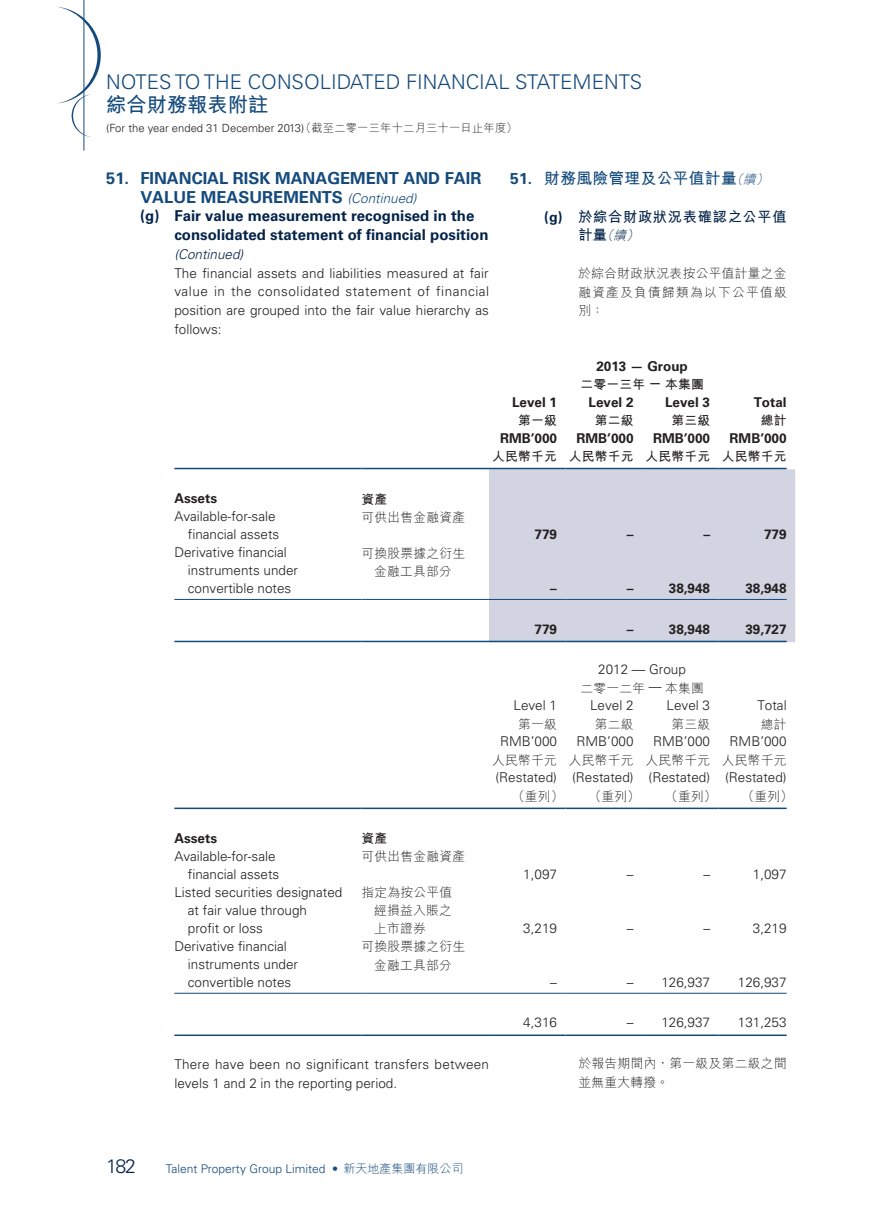
<style>
.page{position:relative;width:893px;height:1212px;background:#fff}
.page>*{position:absolute;margin:0;border:0;box-sizing:border-box;transform-origin:0 0}
.t1{font:300 20.25px "Univers LT Std";color:#144a7c}
.t2{font:700 20.25px "M Hei HK";color:#144a7c}
.t3{font:300 19.5px "Univers LT Std";color:#042349}
.t4{font:700 16.5px "Univers LT Std";color:#144a7c}
.t5{font:700 15.75px "M Hei HK";letter-spacing:.02em;color:#144a7c}
.t6{font:700 15px/18.8px "Univers LT Std";color:#042349}
.t7{font:700 14.25px "M Hei HK";letter-spacing:.05em;color:#042349}
.t8{font:300 13.5px/18px "Univers LT Std";color:#231f20}
.t9{font:700 13.5px "Univers LT Std";color:#231f20}
.t10{font:italic 300 13.5px "Univers LT Std";color:#144a7c}
.t11{font:italic 300 13.5px "Univers LT Std";color:#042349}
.t12{font:300 12.75px/18px "M Hei HK";letter-spacing:.02em;color:#231f20;text-align:justify}
.t13{font:700 12.75px "M Hei HK";letter-spacing:.02em;color:#231f20}
.t14{font:italic 300 12.75px "M Hei HK";color:#042349}
.t15{font:300 12px "Univers LT Std";color:#144a7c}
.t16{font:300 11.25px "Univers LT Std";color:#231f20}
.s1{font-family:"M Hei HK"}
.s2{font-weight:700;font-style:normal;font-size:16.5px}
.s3{font-family:"Univers LT Std"}
.s4{font-weight:300;font-style:italic;font-size:12.75px}
.s5{font-weight:700;font-style:normal;font-size:14.25px}
</style>
<div class="page">
<hr style="left:84px;top:0;width:1px;height:151px;background:#144a7c">
<svg style="left:57px;top:7px;width:44px;height:130px"></svg>
<div style="left:489px;top:469px;width:306px;height:173px;background:#d3d4e1"></div>
<hr style="left:174px;top:468px;width:187px;height:1px;background:#144a7c">
<hr style="left:361px;top:468px;width:128px;height:1px;background:#144a7c">
<hr style="left:489px;top:468px;width:77px;height:1px;background:#144a7c">
<hr style="left:566px;top:468px;width:76px;height:1px;background:#144a7c">
<hr style="left:642px;top:468px;width:77px;height:1px;background:#144a7c">
<hr style="left:719px;top:468px;width:68px;height:1px;background:#144a7c">
<hr style="left:174px;top:599px;width:187px;height:1px;background:#144a7c">
<hr style="left:361px;top:599px;width:128px;height:1px;background:#144a7c">
<hr style="left:489px;top:599px;width:77px;height:1px;background:#144a7c">
<hr style="left:566px;top:599px;width:76px;height:1px;background:#144a7c">
<hr style="left:642px;top:599px;width:77px;height:1px;background:#144a7c">
<hr style="left:719px;top:599px;width:68px;height:1px;background:#144a7c">
<hr style="left:174px;top:641px;width:187px;height:1px;background:#144a7c">
<hr style="left:361px;top:641px;width:128px;height:1px;background:#144a7c">
<hr style="left:489px;top:641px;width:77px;height:1px;background:#144a7c">
<hr style="left:566px;top:641px;width:76px;height:1px;background:#144a7c">
<hr style="left:642px;top:641px;width:77px;height:1px;background:#144a7c">
<hr style="left:719px;top:641px;width:68px;height:1px;background:#144a7c">
<hr style="left:174px;top:807px;width:187px;height:2px;background:#144a7c">
<hr style="left:361px;top:807px;width:128px;height:2px;background:#144a7c">
<hr style="left:489px;top:807px;width:77px;height:2px;background:#144a7c">
<hr style="left:566px;top:807px;width:76px;height:2px;background:#144a7c">
<hr style="left:642px;top:807px;width:77px;height:2px;background:#144a7c">
<hr style="left:719px;top:807px;width:68px;height:2px;background:#144a7c">
<hr style="left:174px;top:993px;width:187px;height:1px;background:#144a7c">
<hr style="left:361px;top:993px;width:128px;height:1px;background:#144a7c">
<hr style="left:489px;top:993px;width:77px;height:1px;background:#144a7c">
<hr style="left:566px;top:993px;width:76px;height:1px;background:#144a7c">
<hr style="left:642px;top:993px;width:77px;height:1px;background:#144a7c">
<hr style="left:719px;top:993px;width:68px;height:1px;background:#144a7c">
<hr style="left:174px;top:1034px;width:187px;height:2px;background:#144a7c">
<hr style="left:361px;top:1034px;width:128px;height:2px;background:#144a7c">
<hr style="left:489px;top:1034px;width:77px;height:2px;background:#144a7c">
<hr style="left:566px;top:1034px;width:76px;height:2px;background:#144a7c">
<hr style="left:642px;top:1034px;width:77px;height:2px;background:#144a7c">
<hr style="left:719px;top:1034px;width:68px;height:2px;background:#144a7c">
<h1 class="t1" style="left:106px;top:69px;width:28px">Notes</h1>
<h1 class="t1" style="left:175px;top:69px;width:43px">to the</h1>
<h1 class="t1" style="left:248px;top:69px;width:27px">Consolidated</h1>
<h1 class="t1" style="left:406px;top:69px;width:24px">Financial</h1>
<h1 class="t1" style="left:515px;top:69px;width:26px">Statements</h1>
<h1 class="t2" style="left:106px;top:90px;width:163px">綜合財務報表附註</h1>
<p class="t16" style="left:106px;top:121px;width:413px">(For the year ended 31 December 2013)<span class="s1">（截至二零一三年十二月三十一日止年度）</span></p>
<p class="t4" style="left:106px;top:168px;width:223px">51. FI NANCIAL RISK MANAGEME</p>
<p class="t4" style="left:376px;top:168px;width:79px">NT AND FAIR</p>
<p class="t4" style="left:140px;top:187px;width:74px">VALUE MEAS</p>
<p class="t4" style="left:249px;top:187px;width:26px">UREME</p>
<p class="t10" style="left:309px;top:190px;width:109px"><span class="s2">NTS</span> (Continued)</p>
<p class="t6" style="left:174px;top:207px;width:316px;text-indent:-34px">(g) Fair value measurement recognised in the consolidated statement of financial position</p>
<p class="t11" style="left:174px;top:246px;width:71px">(Continued)</p>
<p class="t8" style="left:174px;top:263px;width:316px;line-height:18.8px;text-align:justify">The financial assets and liabilities measured at fair value in the consolidated statement of financial position are grouped into the fair value hierarchy as follows:</p>
<p class="t5" style="left:510px;top:167px;width:263px"><span class="s3">51.</span> 財務風險管理及公平值計量<span class="s4">（續）</span></p>
<p class="t7" style="left:544px;top:206px;width:244px"><span class="s3">(g)</span> 於綜合財政狀況表確認之公平值</p>
<p class="t14" style="left:578px;top:229px;width:65px"><span class="s5">計量</span>（續）</p>
<p class="t12" style="left:578px;top:264px;width:210px;line-height:18.8px">於綜合財政狀況表按公平值計量之金融資產及負債歸類為以下公平值級別：</p>
<p class="t9" style="left:596px;top:358px;width:93px">2013 — Group</p>
<p class="t13" style="left:580px;top:375px;width:125px">二零一三年 <sup>—</sup> 本集團</p>
<p class="t9" style="left:174px;top:490px;width:44px">Assets</p>
<p class="t13" style="left:361px;top:490px;width:27px">資產</p>
<p class="t8" style="left:174px;top:507px;width:107px;text-align:right">Available-for-sale financial assets</p>
<p class="t12" style="left:361px;top:508px;width:105px">可供出售金融資產</p>
<p class="t8" style="left:188px;top:543px;width:112px;text-indent:-14px">Derivative financial instruments under convertible notes</p>
<p class="t12" style="left:361px;top:544px;width:105px;text-align:center">可換股票據之衍生金融工具部分</p>
<p class="t9" style="left:174px;top:830px;width:44px">Assets</p>
<p class="t13" style="left:361px;top:829px;width:27px">資產</p>
<p class="t8" style="left:174px;top:847px;width:107px;text-align:right">Available-for-sale financial assets</p>
<p class="t12" style="left:361px;top:847px;width:105px">可供出售金融資產</p>
<p class="t8" style="left:188px;top:883px;width:156px;text-indent:-14px">Listed securities designated at fair value through<br>profit or loss</p>
<p class="t12" style="left:374px;top:883px;width:80px;text-indent:-13px">指定為按公平值經損益入賬之上市證券</p>
<p class="t8" style="left:188px;top:937px;width:112px;text-indent:-14px">Derivative financial instruments under convertible notes</p>
<p class="t12" style="left:361px;top:937px;width:105px;text-align:center">可換股票據之衍生金融工具部分</p>
<p class="t9" style="left:512px;top:394px;width:47px">Level 1</p>
<p class="t9" style="left:589px;top:394px;width:47px">Level 2</p>
<p class="t9" style="left:665px;top:394px;width:47px">Level 3</p>
<p class="t9" style="left:754px;top:394px;width:35px">total</p>
<p class="t13" style="left:518px;top:411px;width:40px">第一級</p>
<p class="t13" style="left:595px;top:411px;width:40px">第二級</p>
<p class="t13" style="left:671px;top:411px;width:40px">第三級</p>
<p class="t13" style="left:761px;top:411px;width:27px">總計</p>
<p class="t9" style="left:500px;top:430px;width:59px">RM B’000</p>
<p class="t9" style="left:577px;top:430px;width:59px">RM B’000</p>
<p class="t9" style="left:653px;top:430px;width:59px">RM B’000</p>
<p class="t9" style="left:730px;top:430px;width:59px">RM B’000</p>
<p class="t13" style="left:492px;top:447px;width:296px">人民幣千元 人民幣千元 人民幣千元 人民幣千元</p>
<p class="t9" style="left:534px;top:526px;width:24px">779</p>
<p class="t9" style="left:627px;top:526px;width:8px">–</p>
<p class="t9" style="left:703px;top:526px;width:8px">–</p>
<p class="t9" style="left:764px;top:526px;width:24px">779</p>
<p class="t9" style="left:550px;top:580px;width:8px">–</p>
<p class="t9" style="left:627px;top:580px;width:8px">–</p>
<p class="t9" style="left:669px;top:580px;width:43px">38,948</p>
<p class="t9" style="left:745px;top:580px;width:43px">38,948</p>
<p class="t9" style="left:534px;top:621px;width:24px">779</p>
<p class="t9" style="left:627px;top:621px;width:8px">–</p>
<p class="t9" style="left:669px;top:621px;width:43px">38,948</p>
<p class="t9" style="left:745px;top:621px;width:43px">39,727</p>
<p class="t8" style="left:598px;top:661px;width:89px">2012 — Group</p>
<p class="t12" style="left:580px;top:679px;width:125px">二零一二年 <span class="s3">—</span> 本集團</p>
<p class="t8" style="left:513px;top:697px;width:45px">Level 1</p>
<p class="t8" style="left:590px;top:697px;width:45px">Level 2</p>
<p class="t8" style="left:667px;top:697px;width:45px">Level 3</p>
<p class="t8" style="left:757px;top:697px;width:31px">Total</p>
<p class="t12" style="left:518px;top:715px;width:40px">第一級</p>
<p class="t12" style="left:595px;top:715px;width:40px">第二級</p>
<p class="t12" style="left:671px;top:715px;width:40px">第三級</p>
<p class="t12" style="left:761px;top:715px;width:27px">總計</p>
<p class="t8" style="left:500px;top:733px;width:59px">RMB’000</p>
<p class="t8" style="left:577px;top:733px;width:59px">RMB’000</p>
<p class="t8" style="left:653px;top:733px;width:59px">RMB’000</p>
<p class="t8" style="left:730px;top:733px;width:59px">RMB’000</p>
<p class="t12" style="left:492px;top:751px;width:296px">人民幣千元 人民幣千元 人民幣千元 人民幣千元</p>
<p class="t8" style="left:495px;top:769px;width:293px">(Restated) (Restated) (Restated) (Restated)</p>
<p class="t12" style="left:512px;top:787px;width:53px">（重列）</p>
<p class="t12" style="left:589px;top:787px;width:53px">（重列）</p>
<p class="t12" style="left:665px;top:787px;width:53px">（重列）</p>
<p class="t12" style="left:742px;top:787px;width:53px">（重列）</p>
<p class="t8" style="left:523px;top:865px;width:35px">1,097</p>
<p class="t8" style="left:627px;top:865px;width:8px">–</p>
<p class="t8" style="left:703px;top:865px;width:8px">–</p>
<p class="t8" style="left:753px;top:865px;width:35px">1,097</p>
<p class="t8" style="left:523px;top:919px;width:35px">3,219</p>
<p class="t8" style="left:627px;top:919px;width:8px">–</p>
<p class="t8" style="left:703px;top:919px;width:8px">–</p>
<p class="t8" style="left:753px;top:919px;width:35px">3,219</p>
<p class="t8" style="left:550px;top:973px;width:8px">–</p>
<p class="t8" style="left:627px;top:973px;width:85px">– 126,937</p>
<p class="t8" style="left:738px;top:973px;width:50px">126,937</p>
<p class="t8" style="left:523px;top:1013px;width:35px">4,316</p>
<p class="t8" style="left:627px;top:1013px;width:85px">– 126,937</p>
<p class="t8" style="left:738px;top:1013px;width:50px">131,253</p>
<p class="t8" style="left:174px;top:1055px;width:316px;line-height:18.8px">There have been no significant transfers between levels 1 and 2 in the reporting period.</p>
<h2 class="t3" style="left:106px;top:1154px;width:31px">182</h2>
<p class="t15" style="left:166px;top:1161px;width:299px">Talent Property Group Limited • <span class="s1">新天地產集團有限公司</span></p>
<p class="t12" style="left:578px;top:1053px;width:210px;line-height:18.8px">於報告期間內，第一級及第二級之間並無重大轉撥。</p>
</div>
